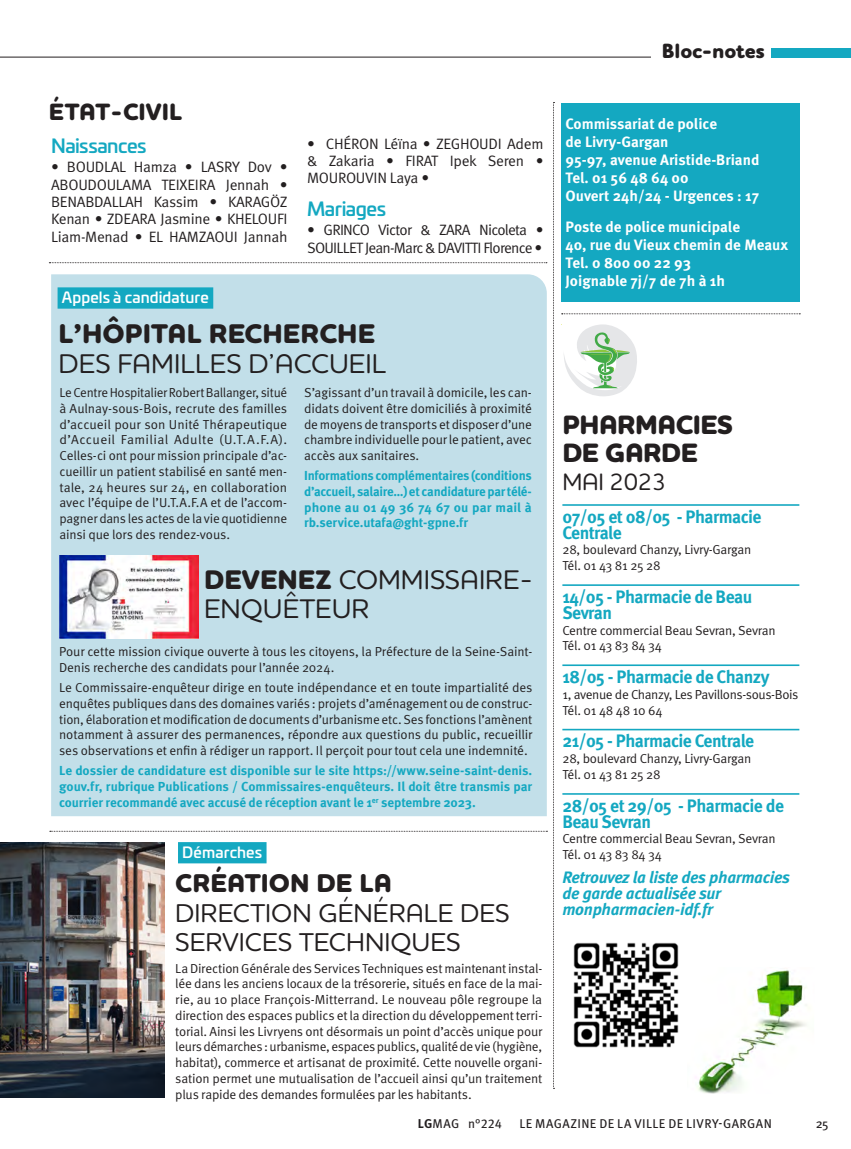
<style>
.page{position:relative;width:851px;height:1149px;background:#fff}
.page>*{position:absolute;margin:0;border:0;box-sizing:border-box;transform-origin:0 0}
.t1{font:500 27.45px "Houschka Rounded";color:#231f20}
.t2{font:800 27.45px "Houschka Rounded";color:#231f20}
.t3{font:500 27.3px/29.1px "Houschka Rounded";color:#231f20}
.t4{font:800 27px/27.8px "Houschka Rounded";letter-spacing:-.02em;color:#231f20}
.t5{font:500 26.1px/29.4px "Houschka Rounded";color:#231f20}
.t6{font:800 26.1px "Houschka Rounded";color:#231f20}
.t7{font:800 24px "Houschka Rounded";color:#231f20}
.t8{font:500 24px "Houschka Rounded";letter-spacing:-.01em;color:#231f20}
.t9{font:800 21px "Houschka Rounded";letter-spacing:-.01em;color:#231f20}
.t10{font:500 18.9px "Univia Pro";letter-spacing:-.03em;color:#14a8c1}
.t11{font:700 18px/15.8px "Meta Pro";letter-spacing:-.03em;color:#14a8c1}
.t12{font:italic 700 16.5px/15.8px "Meta Pro";letter-spacing:-.02em;color:#14a8c1}
.t13{font:15px/17.2px "Meta Pro Norm";letter-spacing:-.025em;color:#231f20;text-align:justify}
.t14{font:700 15px/18px "Meta Pro";color:#fff}
.t15{font:15px/17.2px "Meta Pro Norm";letter-spacing:-.05em;color:#231f20}
.t16{font:500 15px "Univia Pro";letter-spacing:.005em;color:#fff}
.t17{font:13.05px/15.8px "Meta Pro Norm";letter-spacing:-.02em;color:#231f20}
.t18{font:700 13.05px/15.8px "Meta Pro";letter-spacing:-.015em;color:#14a8c1;text-align:justify}
.t19{font:12.75px "Meta Pro";letter-spacing:.035em;color:#231f20}
.s1{font-weight:800}
.s2{font-weight:700}
</style>
<div class="page">
<div style="left:51px;top:274px;width:495px;height:542px;background:#c2dfe9"></div>
<div style="left:771px;top:48px;width:79px;height:10px;background:#14a8c1"></div>
<hr style="left:0;top:57px;width:651px;height:1px;background:#231f20">
<img style="left:697px;top:970px;width:110px;height:123px">
<img style="left:573px;top:942px;width:106px;height:106px">
<hr style="left:562px;top:504px;width:237px;height:1px;background:#14a8c1">
<hr style="left:562px;top:584px;width:237px;height:1px;background:#14a8c1">
<hr style="left:562px;top:664px;width:237px;height:1px;background:#14a8c1">
<hr style="left:562px;top:728px;width:237px;height:2px;background:#14a8c1">
<hr style="left:562px;top:792px;width:237px;height:2px;background:#14a8c1">
<svg style="left:49px;top:262px;width:498px;height:1px"></svg>
<svg style="left:50px;top:830px;width:497px;height:1px"></svg>
<svg style="left:553px;top:102px;width:1px;height:986px"></svg>
<svg style="left:561px;top:324px;width:76px;height:72px"></svg>
<div style="left:58px;top:287px;width:155px;height:21px;background:#14a8c1"></div>
<svg style="left:561px;top:313px;width:239px;height:1px"></svg>
<div style="left:561px;top:103px;width:238px;height:199px;background:#14a8c1"></div>
<img style="left:0;top:842px;width:164px;height:255px">
<img style="left:59px;top:555px;width:139px;height:83px">
<div style="left:178px;top:841px;width:88px;height:22px;background:#14a8c1"></div>
<h3 class="t7" style="left:49px;top:96px;width:135px">ÉTAT-CIVIL</h3>
<h3 class="t10" style="left:51px;top:131px;width:97px">Naissances</h3>
<p class="t13" style="left:51px;top:158px;width:238px">• BOUDLAL Hamza • LASRY Dov • ABOUDOULAMA TEIXEIRA Jennah • BENABDALLAH Kassim • KARAGÖZ Kenan • ZDEARA Jasmine • KHELOUFI Liam-Menad • EL HAMZAOUI Jannah</p>
<p class="t16" style="left:62px;top:286px;width:149px">Appels à candidature</p>
<p class="t13" style="left:307px;top:134px;width:238px">• CHÉRON Léïna • ZEGHOUDI Adem &amp; Zakaria • FIRAT Ipek Seren • MOUROUVIN Laya •</p>
<h3 class="t10" style="left:307px;top:194px;width:80px">Mariages</h3>
<p class="t15" style="left:307px;top:220px;width:238px">• GRINCO Victor &amp; ZARA Nicoleta •<br>SOUILLET Jean-Marc &amp; DAVITTI Florence •</p>
<h1 class="t2" style="left:58px;top:316px;width:318px">L’HÔPITAL RECHERCHE</h1>
<h1 class="t1" style="left:58px;top:345px;width:329px">DES FAMILLES D’ACCUEIL</h1>
<p class="t17" style="left:59px;top:384px;width:229px;text-align:justify">Le Centre Hospitalier Robert Ballanger, situé à Aulnay-sous-Bois, recrute des familles d’accueil pour son Unité Thérapeutique d’Accueil Familial Adulte (U.T.A.F.A).<br>Celles-ci ont pour mission principale d’ac&shy;cueillir un patient stabilisé en santé men&shy;tale, 24 heures sur 24, en collaboration avec l’équipe de l’U.T.A.F.A et de l’accom&shy;pagner dans les actes de la vie quotidienne ainsi que lors des rendez-vous.</p>
<p class="t17" style="left:304px;top:384px;width:229px;text-align:justify">S’agissant d’un travail à domicile, les can&shy;didats doivent être domiciliés à proximité de moyens de transports et disposer d’une chambre individuelle pour le patient, avec accès aux sanitaires.</p>
<p class="t18" style="left:304px;top:467px;width:229px">Informations complémentaires (conditions d’accueil, salaire…) et candidature par télé&shy;phone au 01 49 36 74 67 ou par mail à rb.service.utafa@ght-gpne.fr</p>
<h2 class="t3" style="left:204px;top:564px;width:330px"><span class="s1">DEVENEZ</span> COMMISSAIRE-<br>ENQUÊTEUR</h2>
<p class="t17" style="left:59px;top:642px;width:474px">Pour cette mission civique ouverte à tous les citoyens, la Préfecture de la Seine-Saint-<br>Denis recherche des candidats pour l’année 2024.</p>
<p class="t17" style="left:59px;top:678px;width:474px;text-align:justify">Le Commissaire-enquêteur dirige en toute indépendance et en toute impartialité des enquêtes publiques dans des domaines variés : projets d’aménagement ou de construc&shy;tion, élaboration et modification de documents d’urbanisme etc. Ses fonctions l’amènent notamment à assurer des permanences, répondre aux questions du public, recueillir ses observations et enfin à rédiger un rapport. Il perçoit pour tout cela une indemnité.</p>
<p class="t18" style="left:59px;top:761px;width:474px">Le dossier de candidature est disponible sur le site https://www.seine-saint-denis. gouv.fr, rubrique Publications / Commissaires-enquêteurs. Il doit être transmis par courrier recommandé avec accusé de réception avant le 1<sup>er</sup> septembre 2023.</p>
<p class="t16" style="left:182px;top:840px;width:81px">Démarches</p>
<h3 class="t6" style="left:175px;top:866px;width:218px">CRÉATION DE LA</h3>
<h3 class="t5" style="left:175px;top:897px;width:336px">DIRECTION GÉNÉRALE DES<br>SERVICES TECHNIQUES</h3>
<p class="t17" style="left:175px;top:959px;width:368px;text-align:justify">La Direction Générale des Services Techniques est maintenant instal&shy;lée dans les anciens locaux de la trésorerie, situés en face de la mai&shy;rie, au 10 place François-Mitterrand. Le nouveau pôle regroupe la direction des espaces publics et la direction du développement terri&shy;torial. Ainsi les Livryens ont désormais un point d’accès unique pour leurs démarches : urbanisme, espaces publics, qualité de vie (hygiène, habitat), commerce et artisanat de proximité. Cette nouvelle organi&shy;sation permet une mutualisation de l’accueil ainsi qu’un traitement plus rapide des demandes formulées par les habitants.</p>
<h3 class="t9" style="left:661px;top:38px;width:104px">Bloc-notes</h3>
<p class="t14" style="left:565px;top:114px;width:195px">Commissariat de police<br>de Livry-Gargan<br>95-97, avenue Aristide-Briand<br>Tel. 01 56 48 64 00<br>Ouvert 24h/24 - Urgences : 17</p>
<p class="t14" style="left:565px;top:217px;width:224px">Poste de police municipale<br>40, rue du Vieux chemin de Meaux<br>Tel. 0 800 00 22 93<br>Joignable 7j/7 de 7h à 1h</p>
<h3 class="t4" style="left:562px;top:412px;width:172px">PHARMACIES<br>DE GARDE</h3>
<h3 class="t8" style="left:562px;top:466px;width:106px">MAI 2023</h3>
<h3 class="t11" style="left:562px;top:507px;width:201px">07/05 et 08/05 - Pharmacie<br>Centrale</h3>
<p class="t17" style="left:562px;top:541px;width:190px">28, boulevard Chanzy, Livry-Gargan<br>Tél. 01 43 81 25 28</p>
<h3 class="t11" style="left:562px;top:587px;width:191px">14/05 - Pharmacie de Beau<br>Sevran</h3>
<p class="t17" style="left:562px;top:621px;width:215px">Centre commercial Beau Sevran, Sevran<br>Tél. 01 43 83 84 34</p>
<h3 class="t11" style="left:562px;top:667px;width:209px">18/05 - Pharmacie de Chanzy</h3>
<p class="t17" style="left:562px;top:685px;width:237px">1, avenue de Chanzy, Les Pavillons-sous-Bois<br>Tél. 01 48 48 10 64</p>
<h3 class="t11" style="left:562px;top:732px;width:193px">21/05 - Pharmacie Centrale</h3>
<p class="t17" style="left:562px;top:749px;width:190px">28, boulevard Chanzy, Livry-Gargan<br>Tél. 01 43 81 25 28</p>
<h3 class="t11" style="left:562px;top:796px;width:223px">28/05 et 29/05 - Pharmacie de<br>Beau Sevran</h3>
<p class="t17" style="left:562px;top:829px;width:215px">Centre commercial Beau Sevran, Sevran<br>Tél. 01 43 83 84 34</p>
<p class="t12" style="left:562px;top:868px;width:229px">Retrouvez la liste des pharmacies de garde actualisée sur monpharmacien-idf.fr</p>
<p class="t19" style="left:418px;top:1113px;width:86px"><span class="s2">LG</span>MAG n°224</p>
<p class="t19" style="left:519px;top:1113px;width:254px">LE MAGAZINE DE LA VILLE DE LIVRY-GARGAN</p>
<p class="t19" style="left:815px;top:1113px;width:14px">25</p>
</div>
